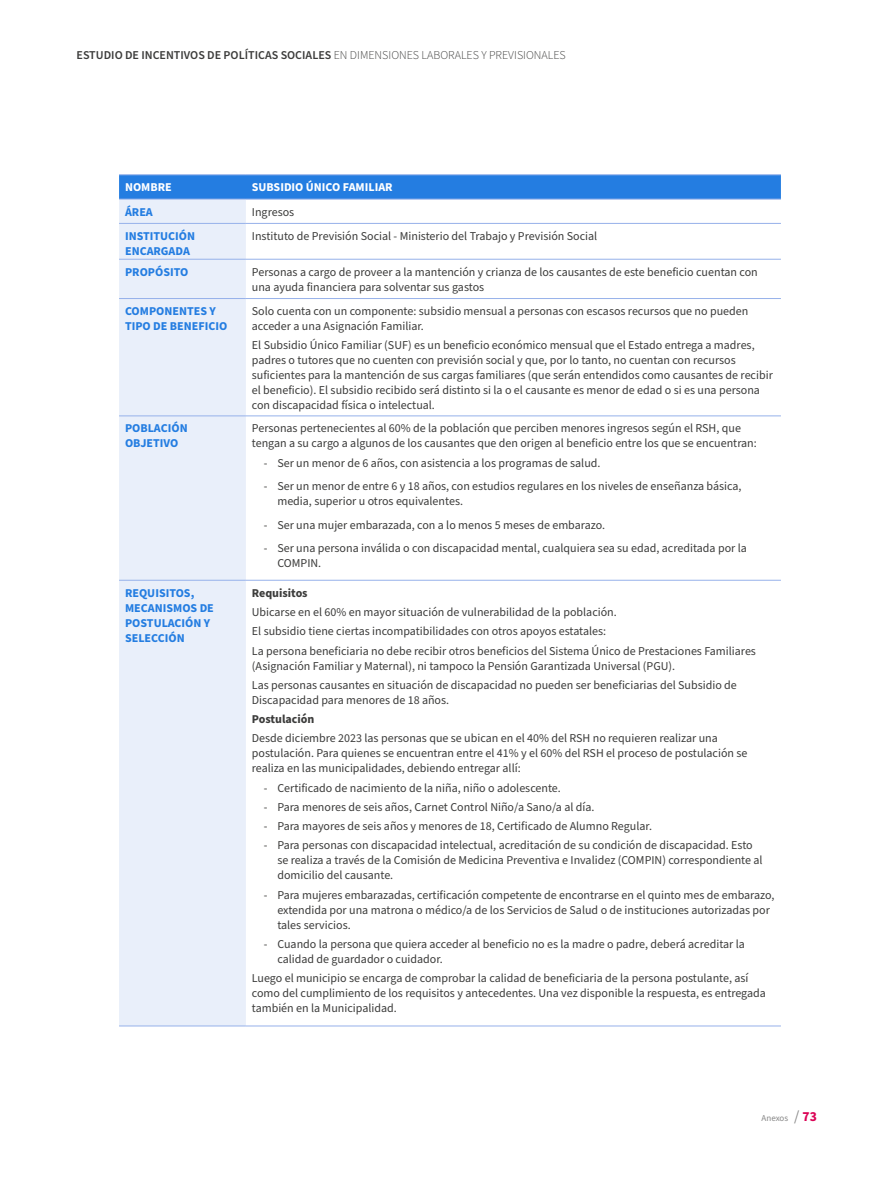
<style>
.page{position:relative;width:893px;height:1187px;background:#fff}
.page>*{position:absolute;margin:0;border:0;box-sizing:border-box;transform-origin:0 0}
.Textos_tabla1{font:12px/15px "Source Sans Pro";color:#3c3c3b}
.parrafo_punteo-numerico_tabla{font:12px/15px "Source Sans Pro";color:#3c3c3b}
.parrafo_lateral_izq{font:700 12px/15px "Source Sans Pro";color:#247de1}
.t1{font:600 12px "Source Sans Pro";color:#3c3c3b}
.encabezados{font:700 12px "Source Sans Pro";color:#fff}
.Textos_tabla1-2{font:700 12px "Source Sans Pro";color:#3c3c3b}
.t2{font:9px "Source Sans Pro";color:#878787}
.s1{font-weight:300}
.s2{font-size:15px}
.s3{font-weight:700;font-size:13.5px;color:#db0355}
</style>
<div class="page">
<svg style="left:119px;top:175px;width:662px;height:24px;background:#277ee1"></svg>
<div style="left:119px;top:200px;width:127px;height:825px;background:#e9effa"></div>
<hr style="left:119px;top:223px;width:127px;height:1px;background:#96b1ea">
<hr style="left:246px;top:223px;width:535px;height:1px;background:#96b1ea">
<hr style="left:119px;top:259px;width:127px;height:1px;background:#96b1ea">
<hr style="left:246px;top:259px;width:535px;height:1px;background:#96b1ea">
<hr style="left:119px;top:298px;width:127px;height:1px;background:#96b1ea">
<hr style="left:246px;top:298px;width:535px;height:1px;background:#96b1ea">
<hr style="left:119px;top:415px;width:127px;height:1px;background:#96b1ea">
<hr style="left:246px;top:415px;width:535px;height:1px;background:#96b1ea">
<hr style="left:119px;top:580px;width:127px;height:1px;background:#96b1ea">
<hr style="left:246px;top:580px;width:535px;height:1px;background:#96b1ea">
<hr style="left:119px;top:1025px;width:127px;height:1px;background:#96b1ea">
<hr style="left:246px;top:1025px;width:535px;height:1px;background:#96b1ea">
<hr style="left:119px;top:174px;width:127px;height:1px;background:#96b1ea">
<hr style="left:246px;top:174px;width:535px;height:1px;background:#96b1ea">
<hr style="left:119px;top:199px;width:127px;height:1px;background:#96b1ea">
<hr style="left:246px;top:199px;width:535px;height:1px;background:#96b1ea">
<p class="t1" style="left:77px;top:47px;width:491px">ESTUDIO DE INCENTIVOS DE POLÍTICAS SOCIALES <span class="s1">EN DIMENSIONES LABORALES Y PREVISIONALES</span></p>
<p class="encabezados" style="left:125px;top:179px;width:48px">NOMBRE</p>
<p class="encabezados" style="left:252px;top:179px;width:142px">SUBSIDIO ÚNICO FAMILIAR</p>
<p class="parrafo_lateral_izq" style="left:125px;top:204px;width:29px">ÁREA</p>
<p class="Textos_tabla1" style="left:252px;top:204px;width:44px">Ingresos</p>
<p class="parrafo_lateral_izq" style="left:125px;top:229px;width:72px">INSTITUCIÓN<br>ENCARGADA</p>
<p class="Textos_tabla1" style="left:252px;top:229px;width:347px">Instituto de Previsión Social - Ministerio del Trabajo y Previsión Social</p>
<p class="parrafo_lateral_izq" style="left:125px;top:264px;width:65px">PROPÓSITO</p>
<p class="Textos_tabla1" style="left:252px;top:265px;width:507px">Personas a cargo de proveer a la mantención y crianza de los causantes de este beneficio cuentan con una ayuda financiera para solventar sus gastos</p>
<p class="parrafo_lateral_izq" style="left:125px;top:304px;width:104px">COMPONENTES Y<br>TIPO DE BENEFICIO</p>
<p class="Textos_tabla1" style="left:252px;top:304px;width:498px">Solo cuenta con un componente: subsidio mensual a personas con escasos recursos que no pueden acceder a una Asignación Familiar.</p>
<p class="Textos_tabla1" style="left:252px;top:338px;width:522px">El Subsidio Único Familiar (SUF) es un beneficio económico mensual que el Estado entrega a madres, padres o tutores que no cuenten con previsión social y que, por lo tanto, no cuentan con recursos suficientes para la mantención de sus cargas familiares (que serán entendidos como causantes de recibir el beneficio). El subsidio recibido será distinto si la o el causante es menor de edad o si es una persona con discapacidad física o intelectual.</p>
<p class="parrafo_lateral_izq" style="left:125px;top:421px;width:64px">POBLACIÓN<br>OBJETIVO</p>
<p class="Textos_tabla1" style="left:252px;top:421px;width:506px">Personas pertenecientes al 60% de la población que perciben menores ingresos según el RSH, que tengan a su cargo a algunos de los causantes que den origen al beneficio entre los que se encuentran:</p>
<p class="parrafo_punteo-numerico_tabla" style="left:264px;top:455px;width:338px">- Ser un menor de 6 años, con asistencia a los programas de salud.</p>
<p class="parrafo_punteo-numerico_tabla" style="left:277px;top:479px;width:466px;text-indent:-14px">- Ser un menor de entre 6 y 18 años, con estudios regulares en los niveles de enseñanza básica, media, superior u otros equivalentes.</p>
<p class="parrafo_punteo-numerico_tabla" style="left:264px;top:517px;width:343px">- Ser una mujer embarazada, con a lo menos 5 meses de embarazo.</p>
<p class="parrafo_punteo-numerico_tabla" style="left:277px;top:541px;width:471px;text-indent:-14px">- Ser una persona inválida o con discapacidad mental, cualquiera sea su edad, acreditada por la<br>COMPIN.</p>
<p class="parrafo_lateral_izq" style="left:125px;top:585px;width:90px">REQUISITOS,<br>MECANISMOS DE<br>POSTULACIÓN Y<br>SELECCIÓN</p>
<p class="Textos_tabla1-2" style="left:252px;top:584px;width:57px">Requisitos</p>
<p class="Textos_tabla1" style="left:252px;top:605px;width:366px">Ubicarse en el 60% en mayor situación de vulnerabilidad de la población.</p>
<p class="Textos_tabla1" style="left:252px;top:624px;width:356px">El subsidio tiene ciertas incompatibilidades con otros apoyos estatales:</p>
<p class="Textos_tabla1" style="left:252px;top:643px;width:506px">La persona beneficiaria no debe recibir otros beneficios del Sistema Único de Prestaciones Familiares (Asignación Familiar y Maternal), ni tampoco la Pensión Garantizada Universal (PGU).</p>
<p class="Textos_tabla1" style="left:252px;top:677px;width:486px">Las personas causantes en situación de discapacidad no pueden ser beneficiarias del Subsidio de<br>Discapacidad para menores de 18 años.</p>
<p class="Textos_tabla1-2" style="left:252px;top:711px;width:64px">Postulación</p>
<p class="Textos_tabla1" style="left:252px;top:731px;width:497px">Desde diciembre 2023 las personas que se ubican en el 40% del RSH no requieren realizar una postulación. Para quienes se encuentran entre el 41% y el 60% del RSH el proceso de postulación se realiza en las municipalidades, debiendo entregar allí:</p>
<p class="parrafo_punteo-numerico_tabla" style="left:264px;top:780px;width:299px">- Certificado de nacimiento de la niña, niño o adolescente.</p>
<p class="parrafo_punteo-numerico_tabla" style="left:264px;top:799px;width:332px">- Para menores de seis años, Carnet Control Niño/a Sano/a al día.</p>
<p class="parrafo_punteo-numerico_tabla" style="left:264px;top:819px;width:390px">- Para mayores de seis años y menores de 18, Certificado de Alumno Regular.</p>
<p class="parrafo_punteo-numerico_tabla" style="left:277px;top:838px;width:487px;text-indent:-14px">- Para personas con discapacidad intelectual, acreditación de su condición de discapacidad. Esto se realiza a través de la Comisión de Medicina Preventiva e Invalidez (COMPIN) correspondiente al domicilio del causante.</p>
<p class="parrafo_punteo-numerico_tabla" style="left:277px;top:887px;width:499px;text-indent:-14px">- Para mujeres embarazadas, certificación competente de encontrarse en el quinto mes de embarazo, extendida por una matrona o médico/a de los Servicios de Salud o de instituciones autorizadas por tales servicios.</p>
<p class="parrafo_punteo-numerico_tabla" style="left:277px;top:936px;width:469px;text-indent:-14px">- Cuando la persona que quiera acceder al beneficio no es la madre o padre, deberá acreditar la calidad de guardador o cuidador.</p>
<p class="Textos_tabla1" style="left:252px;top:971px;width:515px">Luego el municipio se encarga de comprobar la calidad de beneficiaria de la persona postulante, así como del cumplimiento de los requisitos y antecedentes. Una vez disponible la respuesta, es entregada también en la Municipalidad.</p>
<p class="t2" style="left:761px;top:1111px;width:57px">Anexos <span class="s2">/</span> <span class="s3">73</span></p>
</div>
